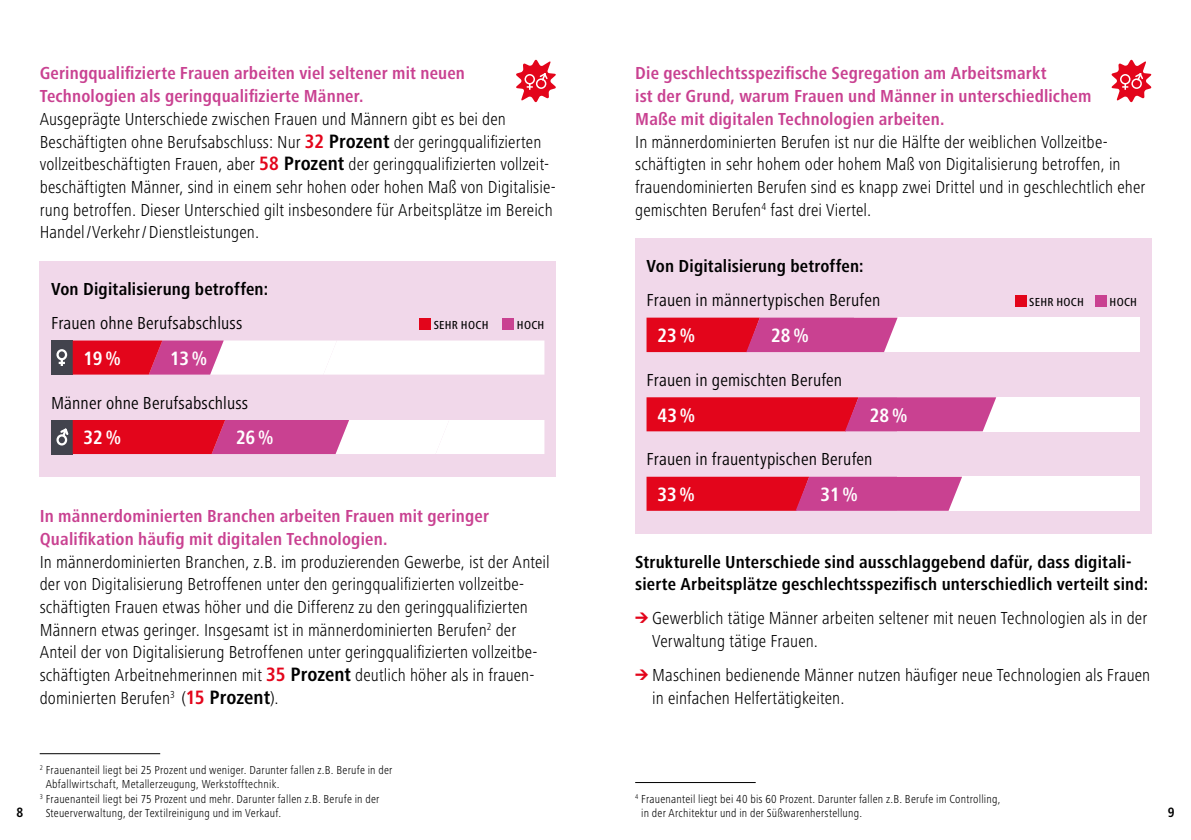
<style>
.page{position:relative;width:1191px;height:840px;background:#fff}
.page>*{position:absolute;margin:0;border:0;box-sizing:border-box;transform-origin:0 0}
.t1{font:700 condensed 20px "Frutiger Next Pro";letter-spacing:-.005em;color:#fff}
.t2{font:300 condensed 18px/22.6px "Frutiger Next Pro";letter-spacing:.005em;color:#000}
.t3{font:700 condensed 18px/22.6px "Frutiger Next Pro";letter-spacing:.01em;color:#c94191}
.t4{font:700 condensed 18px/22.6px "Frutiger Next Pro";letter-spacing:.01em;color:#000}
.t5{font:condensed 18px "Frutiger Next Pro";letter-spacing:.01em;color:#000}
.t6{font:700 condensed 14px "Frutiger Next Pro";color:#000}
.t7{font:300 condensed 12px/14.4px "Frutiger Next Pro";letter-spacing:.02em;color:#000}
.t8{font:500 condensed 12px "Frutiger Next Pro";letter-spacing:.025em;color:#000}
.s1{font-weight:700;font-size:20px;color:#e3051b}
.s2{font-weight:700;font-size:20px}
.s3{font-family:"PF Din Text Pro";font-weight:500;font-stretch:normal;color:#e3051b}
</style>
<div class="page">
<hr style="left:40px;top:753px;width:120px;height:1px;background:#000">
<hr style="left:635px;top:781px;width:120px;height:1px;background:#000">
<svg style="left:1111px;top:59px;width:40px;height:43px"></svg>
<div style="left:40px;top:261px;width:516px;height:215px;background:#f1d8ea"></div>
<svg style="left:516px;top:59px;width:40px;height:43px"></svg>
<div style="left:51px;top:340px;width:22px;height:34px;background:#42434d"></div>
<div style="left:56px;top:349px;width:11px;height:11px;border:2px solid #fff;border-radius:50%"></div>
<svg style="left:59px;top:359px;width:6px;height:7px"></svg>
<svg style="left:73px;top:340px;width:471px;height:34px;background:#f2bac9"></svg>
<div style="left:419px;top:317px;width:12px;height:12px;background:#e3051b"></div>
<div style="left:503px;top:317px;width:11px;height:12px;background:#c94191"></div>
<div style="left:51px;top:420px;width:22px;height:34px;background:#42434d"></div>
<div style="left:56px;top:434px;width:11px;height:11px;border:2px solid #fff;border-radius:50%"></div>
<svg style="left:58px;top:420px;width:486px;height:34px;background:#e37e9a"></svg>
<div style="left:635px;top:238px;width:516px;height:295px;background:#f1d8ea"></div>
<div style="left:1015px;top:295px;width:11px;height:11px;background:#e3051b"></div>
<div style="left:1095px;top:295px;width:11px;height:11px;background:#c94191"></div>
<div style="left:854px;top:317px;width:286px;height:35px;background:#fff"></div>
<svg style="left:646px;top:317px;width:251px;height:35px;background:#d52f64"></svg>
<div style="left:897px;top:397px;width:243px;height:34px;background:#fff"></div>
<svg style="left:646px;top:397px;width:350px;height:34px;background:#d9234f"></svg>
<div style="left:897px;top:476px;width:243px;height:34px;background:#fff"></div>
<svg style="left:646px;top:476px;width:316px;height:34px;background:#d72b5c"></svg>
<p class="t3" style="left:40px;top:62px;width:427px">Geringqualifizierte Frauen arbeiten viel seltener mit neuen<br>Technologien als geringqualifizierte Männer.</p>
<p class="t2" style="left:40px;top:107px;width:517px">Ausgeprägte Unterschiede zwischen Frauen und Männern gibt es bei den Beschäftigten ohne Berufsabschluss: Nur <span class="s1">32</span> <span class="s2">Prozent</span> der geringqualifizierten vollzeitbeschäftigten Frauen, aber <span class="s1">58</span> <span class="s2">Prozent</span> der geringqualifizierten vollzeit&shy;beschäftigten Männer, sind in einem sehr hohen oder hohen Maß von Digitalisie&shy;rung betroffen. Dieser Unterschied gilt insbesondere für Arbeitsplätze im Bereich Handel /Verkehr/Dienstleistungen.</p>
<p class="t4" style="left:51px;top:278px;width:219px">Von Digitalisierung betroffen:</p>
<p class="t5" style="left:51px;top:313px;width:193px">Frauen ohne Berufsabschluss</p>
<p class="t1" style="left:84px;top:346px;width:39px">19%</p>
<p class="t1" style="left:170px;top:346px;width:39px">13%</p>
<p class="t5" style="left:51px;top:392px;width:199px">Männer ohne Berufsabschluss</p>
<p class="t1" style="left:84px;top:426px;width:39px">32%</p>
<p class="t1" style="left:236px;top:426px;width:39px">26%</p>
<p class="t8" style="left:434px;top:318px;width:56px">SEHR HOCH</p>
<p class="t8" style="left:517px;top:318px;width:29px">HOCH</p>
<p class="t3" style="left:40px;top:504px;width:451px">In männerdominierten Branchen arbeiten Frauen mit geringer<br>Qualifikation häufig mit digitalen Technologien.</p>
<p class="t2" style="left:40px;top:550px;width:511px">In männerdominierten Branchen, z.B. im produzierenden Gewerbe, ist der Anteil der von Digitalisierung Betroffenen unter den geringqualifizierten vollzeitbe&shy;schäftigten Frauen etwas höher und die Differenz zu den geringqualifizierten Männern etwas geringer. Insgesamt ist in männerdominierten Berufen<sup>2</sup> der Anteil der von Digitalisierung Betroffenen unter geringqualifizierten vollzeitbe&shy;schäftigten Arbeitnehmerinnen mit <span class="s1">35</span> <span class="s2">Prozent</span> deutlich höher als in frauen&shy;dominierten Berufen<sup>3</sup> (<span class="s1">15</span> <span class="s2">Prozent</span>).</p>
<p class="t6" style="left:16px;top:804px;width:8px">8</p>
<p class="t7" style="left:40px;top:762px;width:354px"><sup>2</sup> Frauenanteil liegt bei 25 Prozent und weniger. Darunter fallen z.B. Berufe in der</p>
<p class="t7" style="left:46px;top:776px;width:235px">Abfallwirtschaft, Metallerzeugung, Werkstofftechnik.</p>
<p class="t7" style="left:40px;top:791px;width:341px"><sup>3</sup> Frauenanteil liegt bei 75 Prozent und mehr. Darunter fallen z.B. Berufe in der</p>
<p class="t7" style="left:46px;top:805px;width:237px">Steuerverwaltung, der Textilreinigung und im Verkauf.</p>
<p class="t3" style="left:635px;top:62px;width:458px">Die geschlechtsspezifische Segregation am Arbeitsmarkt<br>ist der Grund, warum Frauen und Männer in unterschiedlichem<br>Maße mit digitalen Technologien arbeiten.</p>
<p class="t2" style="left:635px;top:130px;width:512px">In männerdominierten Berufen ist nur die Hälfte der weiblichen Vollzeitbe&shy;schäftigten in sehr hohem oder hohem Maß von Digitalisierung betroffen, in frauendominierten Berufen sind es knapp zwei Drittel und in geschlechtlich eher gemischten Berufen<sup>4</sup> fast drei Viertel.</p>
<p class="t4" style="left:646px;top:255px;width:219px">Von Digitalisierung betroffen:</p>
<p class="t5" style="left:646px;top:290px;width:235px">Frauen in männertypischen Berufen</p>
<p class="t1" style="left:657px;top:324px;width:39px">23%</p>
<p class="t1" style="left:771px;top:324px;width:39px">28%</p>
<p class="t5" style="left:646px;top:369px;width:197px">Frauen in gemischten Berufen</p>
<p class="t1" style="left:657px;top:403px;width:40px">43%</p>
<p class="t1" style="left:870px;top:403px;width:39px">28%</p>
<p class="t5" style="left:646px;top:449px;width:227px">Frauen in frauentypischen Berufen</p>
<p class="t1" style="left:657px;top:482px;width:39px">33%</p>
<p class="t1" style="left:820px;top:482px;width:39px">31%</p>
<p class="t8" style="left:1029px;top:295px;width:56px">SEHR HOCH</p>
<p class="t8" style="left:1109px;top:295px;width:29px">HOCH</p>
<p class="t4" style="left:635px;top:550px;width:514px">Strukturelle Unterschiede sind ausschlaggebend dafür, dass digitali&shy;sierte Arbeitsplätze geschlechtsspezifisch unterschiedlich verteilt sind:</p>
<p class="t2" style="left:652px;top:606px;width:496px;text-indent:-17px"><span class="s3">➔</span> Gewerblich tätige Männer arbeiten seltener mit neuen Technologien als in der<br>Verwaltung tätige Frauen.</p>
<p class="t2" style="left:652px;top:663px;width:500px;text-indent:-17px"><span class="s3">➔</span> Maschinen bedienende Männer nutzen häufiger neue Technologien als Frauen in einfachen Helfertätigkeiten.</p>
<p class="t7" style="left:641px;top:791px;width:361px;text-indent:-6px"><sup>4</sup> Frauenanteil liegt bei 40 bis 60 Prozent. Darunter fallen z.B. Berufe im Controlling, in der Architektur und in der Süßwarenherstellung.</p>
<p class="t6" style="left:1167px;top:804px;width:8px">9</p>
</div>
